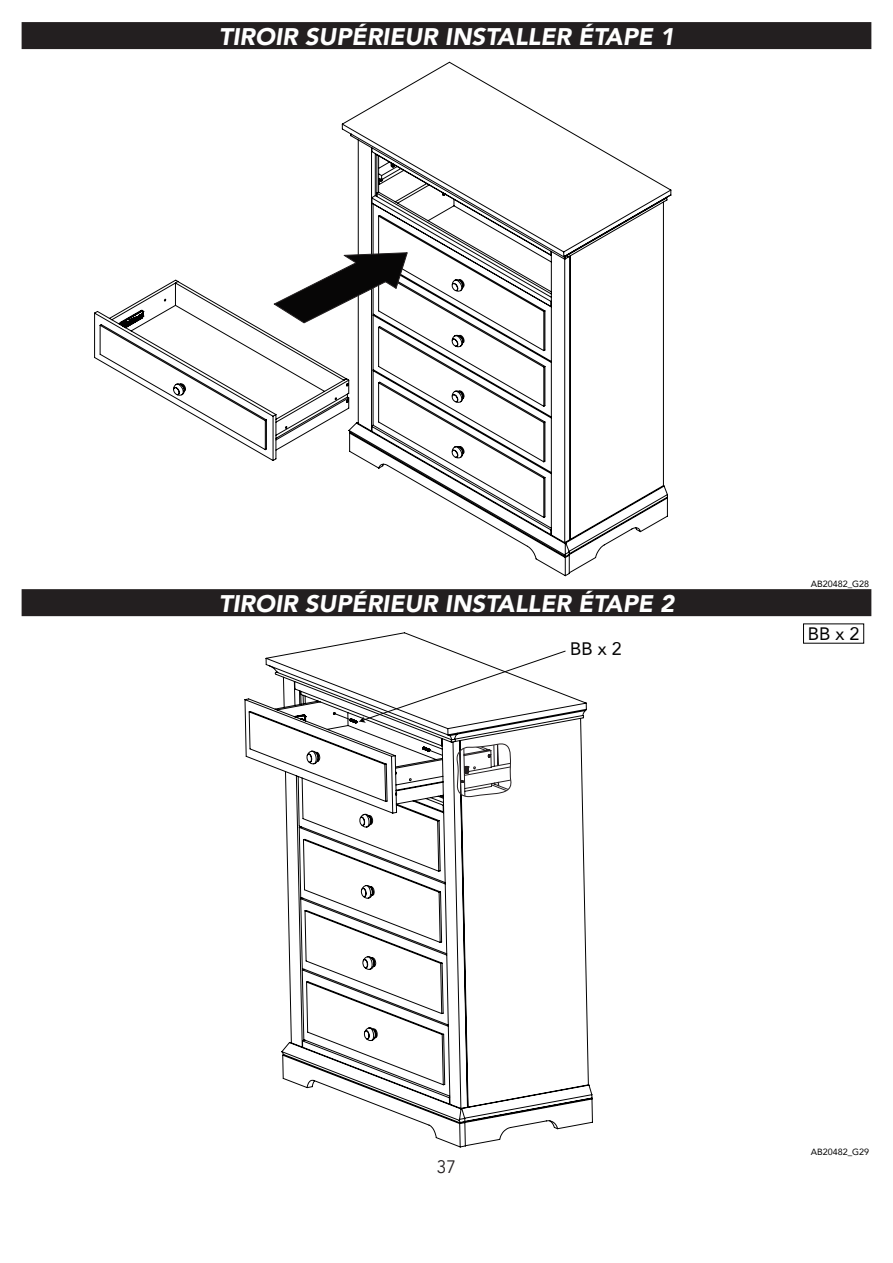
<style>
.page{position:relative;width:893px;height:1263px;background:#fff}
.page>*{position:absolute;margin:0;border:0;box-sizing:border-box;transform-origin:0 0}
.t1{font:italic 900 24px "Avenir";color:#fff}
.t2{font:18px "Avenir";color:#000}
.t3{font:18px "Avenir";color:#231f20;scale:.95 1}
.t4{font:9px "Avenir";color:#000}
</style>
<div class="page">
<hr style="left:22px;top:49px;width:849px;height:1px;background:#000">
<hr style="left:22px;top:49px;width:1px;height:540px;background:#000">
<hr style="left:892px;top:49px;width:1px;height:540px;background:#000">
<svg style="left:94px;top:61px;width:578px;height:516px"></svg>
<svg style="left:272px;top:252px;width:137px;height:72px"></svg>
<div style="left:22px;top:23px;width:849px;height:25px;background:#231f20"></div>
<div style="left:22px;top:22px;width:849px;height:27px;border:2px solid #231f20"></div>
<div style="left:22px;top:590px;width:849px;height:25px;background:#231f20"></div>
<div style="left:22px;top:589px;width:849px;height:27px;border:2px solid #231f20"></div>
<hr style="left:22px;top:617px;width:849px;height:1px;background:#000">
<hr style="left:22px;top:617px;width:1px;height:540px;background:#000">
<hr style="left:22px;top:1262px;width:849px;height:1px;background:#000">
<hr style="left:892px;top:617px;width:1px;height:540px;background:#000">
<svg style="left:244px;top:632px;width:349px;height:516px"></svg>
<svg style="left:428px;top:749px;width:15px;height:7px"></svg>
<svg style="left:333px;top:712px;width:18px;height:8px"></svg>
<svg style="left:457px;top:740px;width:60px;height:59px"></svg>
<p class="t1" style="left:219px;top:16px;width:457px">TIROIR SUPÉRIEUR INSTALLER ÉTAPE 1</p>
<p class="t1" style="left:219px;top:583px;width:457px">TIROIR SUPÉRIEUR INSTALLER ÉTAPE 2</p>
<p class="t2" style="left:570px;top:634px;width:53px;rotate:-1deg">BB x 2</p>
<p class="t4" style="left:811px;top:576px;width:60px">AB20482_G28</p>
<p class="t2" style="left:808px;top:619px;width:53px">BB x 2</p>
<p class="t3" style="left:437px;top:1156px;width:22px">37</p>
<p class="t4" style="left:811px;top:1144px;width:60px">AB20482_G29</p>
</div>
